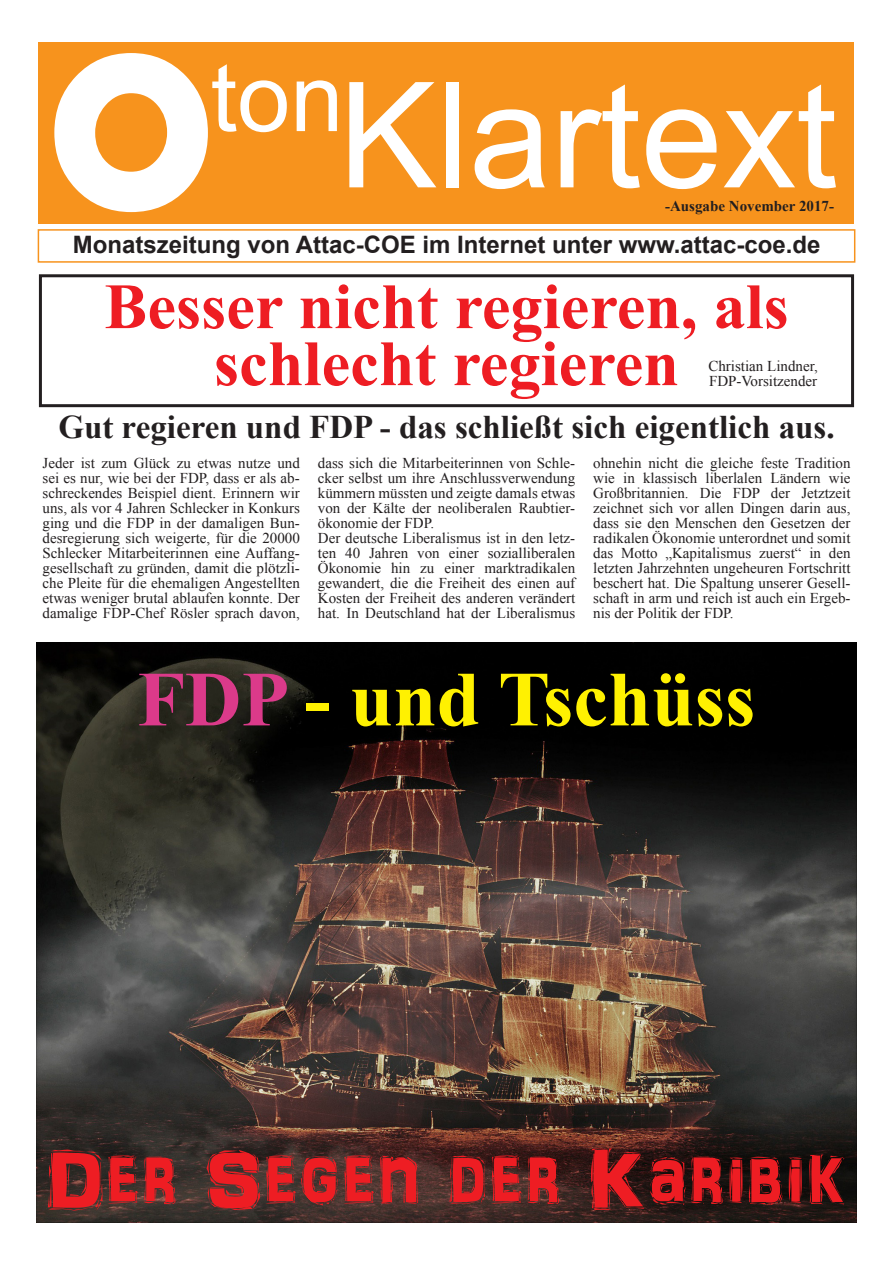
<style>
.page{position:relative;width:893px;height:1263px;background:#fff}
.page>*{position:absolute;margin:0;border:0;box-sizing:border-box;transform-origin:0 0}
.t1{font:700 220.5px "Berlin Sans FB Demi";color:#fff}
.t2{font:147px "Arial";color:#fff}
.t3{font:95.55px "Arial";color:#fff}
.t4{font:84.45px "ARDARLING";color:#ee1d23}
.t5{font:700 78px "Times New Roman";color:#fff101}
.t6{font:700 64.5px/57px "Times New Roman";color:#ee1d23;text-align:center}
.t7{font:700 33px "Times New Roman";color:#231f20}
.t8{font:700 24px "Arial";color:#231f20}
.t9{font:15px/15px "Times New Roman";color:#231f20;text-align:justify}
.t10{font:700 15px "Times New Roman";color:#231f20}
.s1{color:#db3a8a}
</style>
<div class="page">
<div style="left:39px;top:42px;width:815px;height:182px;background:#f7931d"></div>
<div style="left:38px;top:229px;width:817px;height:34px;border:2px solid #f7931d"></div>
<img style="left:37px;top:642px;width:819px;height:581px">
<div style="left:39px;top:274px;width:815px;height:133px;border:3px solid #231f20"></div>
<p class="t1" style="left:48px;top:4px;width:167px">O</p>
<p class="t3" style="left:211px;top:35px;width:134px">ton</p>
<p class="t2" style="left:339px;top:39px;width:500px">Klartext</p>
<p class="t10" style="left:665px;top:196px;width:170px">-Ausgabe November 2017-</p>
<p class="t8" style="left:73px;top:229px;width:749px">Monatszeitung von Attac-COE im Internet unter www.attac-coe.de</p>
<p class="t6" style="left:104px;top:276px;width:686px">Besser nicht regieren, als schlecht regieren</p>
<p class="t7" style="left:58px;top:404px;width:778px">Gut regieren und FDP - das schließt sich eigentlich aus.</p>
<p class="t9" style="left:43px;top:455px;width:259px">Jeder ist zum Glück zu etwas nutze und sei es nur, wie bei der FDP, dass er als ab&shy;schreckendes Beispiel dient. Erinnern wir uns, als vor 4 Jahren Schlecker in Konkurs ging und die FDP in der damaligen Bun&shy;desregierung sich weigerte, für die 20000<br>Schlecker Mitarbeiterinnen eine Auffang&shy;gesellschaft zu gründen, damit die plötzli&shy;che Pleite für die ehemaligen Angestellten etwas weniger brutal ablaufen konnte. Der damalige FDP-Chef Rösler sprach davon,</p>
<p class="t9" style="left:318px;top:455px;width:259px">dass sich die Mitarbeiterinnen von Schle&shy;cker selbst um ihre Anschlussverwendung kümmern müssten und zeigte damals etwas von der Kälte der neoliberalen Raubtier&shy;ökonomie der FDP.</p>
<p class="t9" style="left:708px;top:358px;width:111px">Christian Lindner,</p>
<p class="t9" style="left:709px;top:373px;width:110px">FDP-Vorsitzender</p>
<p class="t9" style="left:593px;top:455px;width:259px">ohnehin nicht die gleiche feste Tradition wie in klassisch liberlalen Ländern wie Großbritannien. Die FDP der Jetztzeit zeichnet sich vor allen Dingen darin aus, dass sie den Menschen den Gesetzen der radikalen Ökonomie unterordnet und somit das Motto „Kapitalismus zuerst“ in den letzten Jahrzehnten ungeheuren Fortschritt beschert hat. Die Spaltung unserer Gesell&shy;schaft in arm und reich ist auch ein Ergeb&shy;nis der Politik der FDP.</p>
<p class="t9" style="left:318px;top:530px;width:259px">Der deutsche Liberalismus ist in den letz&shy;ten 40 Jahren von einer sozialliberalen Ökonomie hin zu einer marktradikalen gewandert, die die Freiheit des einen auf Kosten der Freiheit des anderen verändert hat. In Deutschland hat der Liberalismus</p>
<p class="t5" style="left:138px;top:645px;width:619px"><span class="s1">FDP</span> - und Tschüss</p>
<p class="t4" style="left:46px;top:1129px;width:803px">Der Segen der Karibik</p>
</div>
